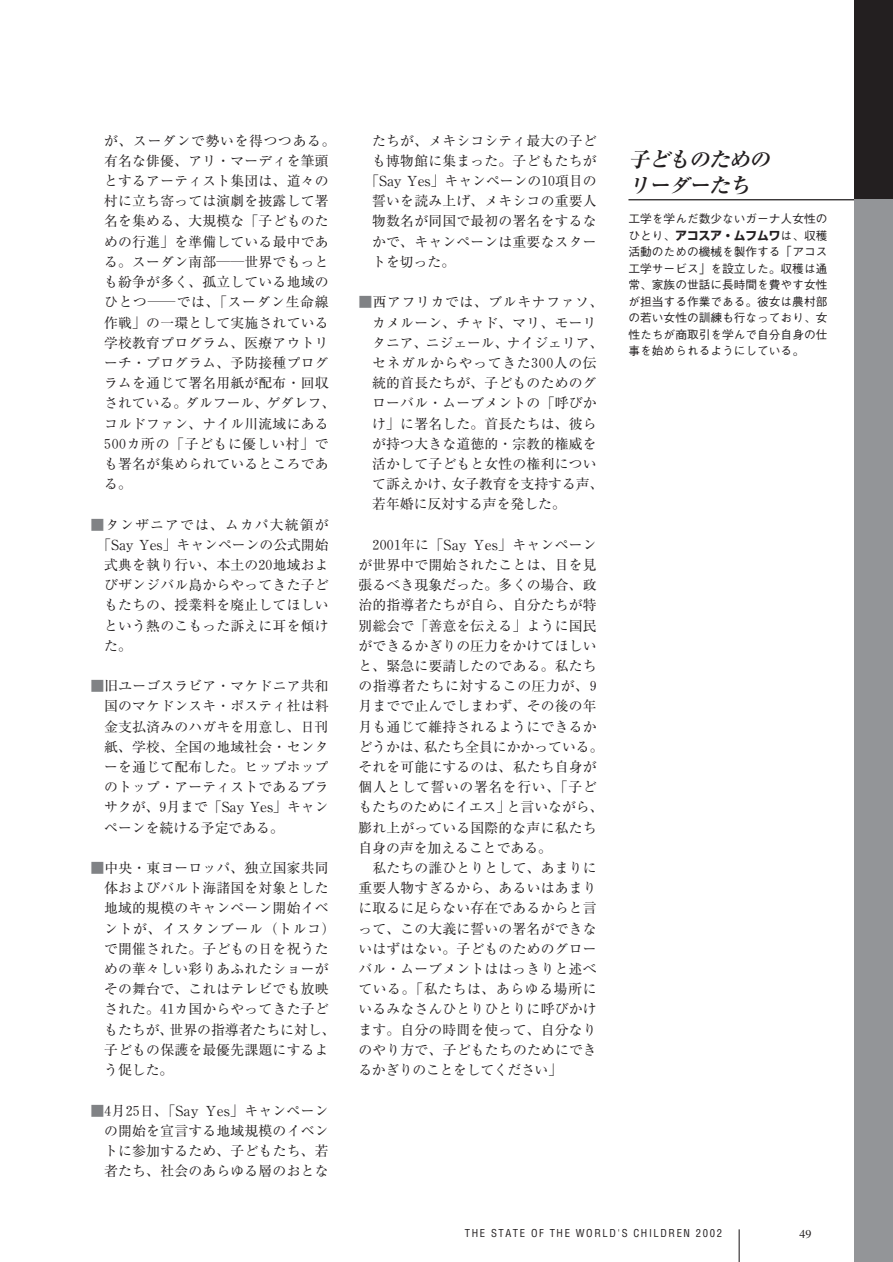
<style>
.page{position:relative;width:893px;height:1262px;background:#fff}
.page>*{position:absolute;margin:0;border:0;box-sizing:border-box;transform-origin:0 0}
.t1{font:italic 700 20.7px/26.1px "Ryumin";color:#231f20}
.t2{font:13.8px/20.2px "Ryumin";letter-spacing:.015em;color:#231f20}
.t3{font:13.8px "Ryumin";letter-spacing:.085em;color:#231f20}
.t4{font:12px "Times";color:#231f20}
.t5{font:500 11.7px/16.5px "Gothic BBB";color:#231f20;text-align:justify}
.t6{font:700 11.7px "Shin Go";color:#231f20}
.t7{font:condensed 10.65px "Helvetica";letter-spacing:.15em;color:#231f20}
.s1{font-family:"Ryumin Num"}
.s2{color:#808285}
.s3{font-family:"Gothic BBB";font-weight:500}
</style>
<div class="page">
<hr style="left:628px;top:199px;width:264px;height:1px;background:#231f20">
<div style="left:854px;top:0;width:38px;height:200px;background:#231f20"></div>
<div style="left:854px;top:200px;width:38px;height:1062px;background:#939598"></div>
<hr style="left:738px;top:1229px;width:1px;height:33px;background:#231f20">
<p class="t2" style="left:104px;top:132px;width:233px">が、スーダンで勢いを得つつある。有名な俳優、アリ・マーディを筆頭とするアーティスト集団は、道々の村に立ち寄っては演劇を披露して署名を集める、大規模な「子どものための行進」を準備している最中である。スーダン南部――世界でもっとも紛争が多く、孤立している地域のひとつ―では、「スーダン生命線作戦」の一環として実施されている学校教育プログラム、医療アウトリーチ・プログラム、予防接種プログラムを通じて署名用紙が配布・回収されている。ダルフール、ゲダレフ、コルドファン、ナイル川流域にある<br><span class="s1">500</span>カ所の「子どもに優しい村」でも署名が集められているところである。</p>
<p class="t3" style="left:90px;top:519px;width:240px"><span class="s2">■</span>タンザニアでは、ムカパ大統領が</p>
<p class="t2" style="left:97px;top:536px;width:233px">「Say Yes」キャンペーンの公式開始</p>
<p class="t2" style="left:104px;top:556px;width:226px">式典を執り行い、本土の<span class="s1">20</span>地域およ</p>
<p class="t2" style="left:104px;top:577px;width:226px">びザンジバル島からやってきた子ど</p>
<p class="t2" style="left:104px;top:597px;width:226px">もたちの、授業料を廃止してほしい</p>
<p class="t2" style="left:104px;top:617px;width:226px">という熱のこもった訴えに耳を傾け</p>
<p class="t2" style="left:104px;top:637px;width:29px">た。</p>
<p class="t2" style="left:104px;top:677px;width:226px;text-align:justify;text-indent:-14px"><span class="s2">■</span>旧ユーゴスラビア・マケドニア共和国のマケドンスキ・ポスティ社は料金支払済みのハガキを用意し、日刊紙、学校、全国の地域社会・センターを通じて配布した。ヒップホップのトップ・アーティストであるブラサクが、<span class="s1">9</span>月まで「Say Yes」キャンペーンを続ける予定である。</p>
<p class="t2" style="left:104px;top:859px;width:233px;text-indent:-14px"><span class="s2">■</span>中央・東ヨーロッパ、独立国家共同体およびバルト海諸国を対象とした地域的規模のキャンペーン開始イベントが、イスタンブール（トルコ）で開催された。子どもの日を祝うための華々しい彩りあふれたショーがその舞台で、これはテレビでも放映された。<span class="s1">41</span>カ国からやってきた子どもたちが、世界の指導者たちに対し、子どもの保護を最優先課題にするよう促した。</p>
<p class="t2" style="left:104px;top:1102px;width:226px;text-align:justify;text-indent:-14px"><span class="s2">■</span><span class="s1">4</span>月<span class="s1">25</span>日、「Say Yes」キャンペーンの開始を宣言する地域規模のイベントに参加するため、子どもたち、若者たち、社会のあらゆる層のおとな</p>
<p class="t2" style="left:372px;top:132px;width:226px">たちが、メキシコシティ最大の子ど</p>
<p class="t2" style="left:372px;top:152px;width:226px">も博物館に集まった。子どもたちが</p>
<p class="t2" style="left:365px;top:173px;width:233px">「Say Yes」キャンペーンの<span class="s1">10</span>項目の</p>
<p class="t2" style="left:372px;top:193px;width:226px">誓いを読み上げ、メキシコの重要人</p>
<p class="t2" style="left:372px;top:213px;width:226px">物数名が同国で最初の署名をするな</p>
<p class="t2" style="left:372px;top:233px;width:226px">かで、キャンペーンは重要なスター</p>
<p class="t2" style="left:372px;top:253px;width:84px">トを切った。</p>
<p class="t2" style="left:372px;top:294px;width:233px;text-indent:-14px"><span class="s2">■</span>西アフリカでは、ブルキナファソ、カメルーン、チャド、マリ、モーリタニア、ニジェール、ナイジェリア、セネガルからやってきた<span class="s1">300</span>人の伝統的首長たちが、子どものためのグローバル・ムーブメントの「呼びかけ」に署名した。首長たちは、彼らが持つ大きな道徳的・宗教的権威を活かして子どもと女性の権利について訴えかけ、女子教育を支持する声、若年婚に反対する声を発した。</p>
<p class="t2" style="left:358px;top:536px;width:247px;text-indent:14px"><span class="s1">2001</span>年に「Say Yes」キャンペーンが世界中で開始されたことは、目を見張るべき現象だった。多くの場合、政治的指導者たちが自ら、自分たちが特別総会で「善意を伝える」ように国民ができるかぎりの圧力をかけてほしいと、緊急に要請したのである。私たちの指導者たちに対するこの圧力が、<span class="s1">9</span>月までで止んでしまわず、その後の年月も通じて維持されるようにできるかどうかは、私たち全員にかかっている。それを可能にするのは、私たち自身が個人として誓いの署名を行い、「子どもたちのためにイエス」と言いながら、膨れ上がっている国際的な声に私たち自身の声を加えることである。</p>
<p class="t2" style="left:358px;top:859px;width:240px;text-align:justify;text-indent:14px">私たちの誰ひとりとして、あまりに重要人物すぎるから、あるいはあまりに取るに足らない存在であるからと言って、この大義に誓いの署名ができないはずはない。子どものためのグローバル・ムーブメントははっきりと述べている。「私たちは、あらゆる場所にいるみなさんひとりひとりに呼びかけます。自分の時間を使って、自分なりのやり方で、子どもたちのためにできるかぎりのことをしてください」</p>
<h1 class="t1" style="left:628px;top:149px;width:147px">子どものためのリーダーたち</h1>
<p class="t5" style="left:628px;top:212px;width:200px">工学を学んだ数少ないガーナ人女性の</p>
<p class="t6" style="left:628px;top:231px;width:200px"><span class="s3">ひとり、</span>アコスア・ムフムワ<span class="s3">は、収穫</span></p>
<p class="t5" style="left:628px;top:245px;width:200px">活動のための機械を製作する「アコス工学サービス」を設立した。収穫は通常、家族の世話に長時間を費やす女性が担当する作業である。彼女は農村部の若い女性の訓練も行なっており、女性たちが商取引を学んで自分自身の仕事を始められるようにしている。</p>
<p class="t7" style="left:465px;top:1229px;width:258px">THE STATE OF THE WORLD'S CHILDREN 2002</p>
<p class="t4" style="left:799px;top:1229px;width:13px">49</p>
</div>
